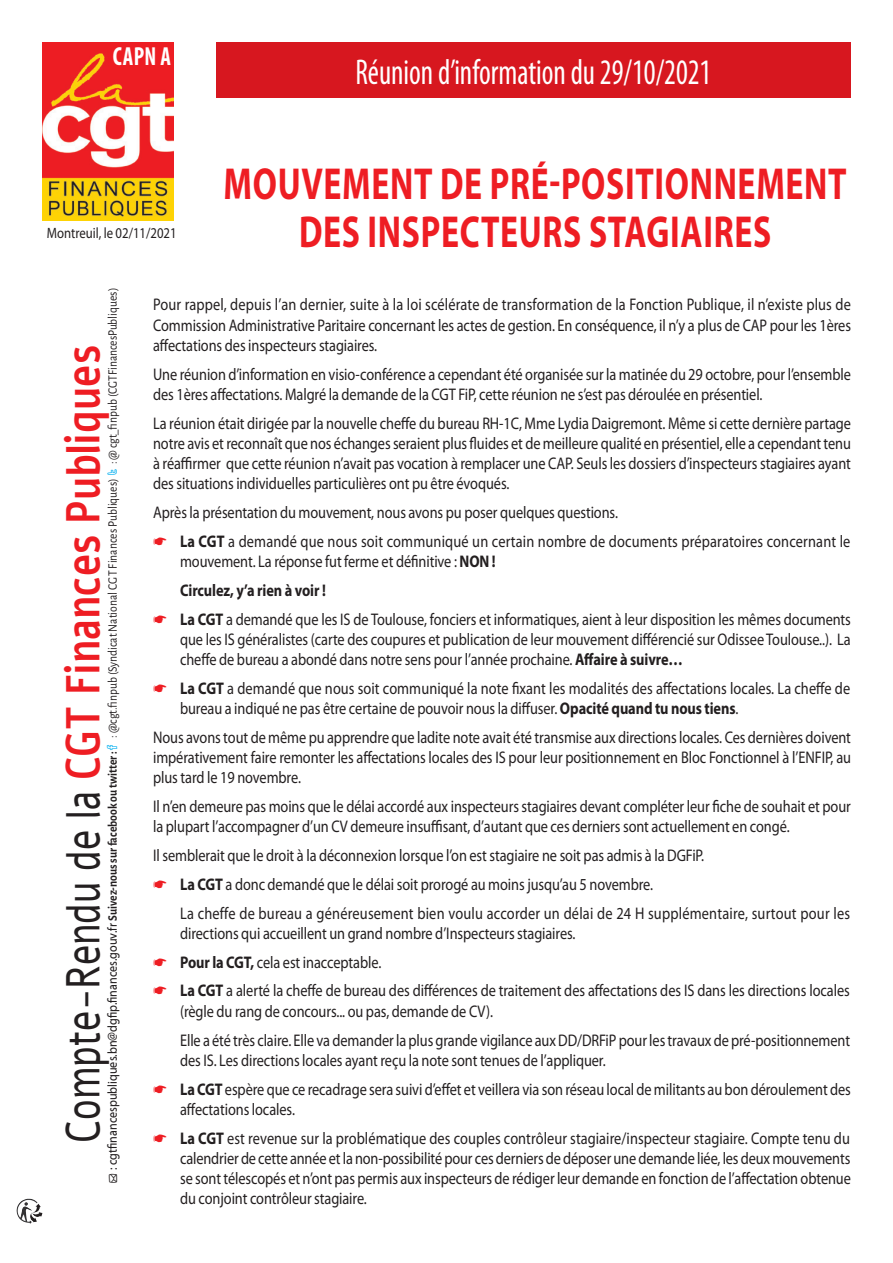
<style>
.page{position:relative;width:893px;height:1263px;background:#fff}
.page>*{position:absolute;margin:0;border:0;box-sizing:border-box;transform-origin:0 0}
.t1{font:700 47.25px "Alef";color:#ee1d23;scale:.8 1}
.t2{font:700 45px/48px "Myriad Pro";letter-spacing:.02em;color:#ee1d23;text-align:center;scale:.75 1}
.t3{font:condensed 36px "Myriad Pro";color:#fff;scale:.85 1}
.t4{font:700 condensed 26.25px "Myriad Pro";color:#fff;scale:.88 1}
.t5{font:16.8px/20.2px "Myriad Pro";letter-spacing:-.005em;color:#231f20;scale:.85 1}
.t6{font:15px "Myriad Pro";color:#231f20;scale:.85 1}
.t7{font:12.9px "Alegreya Sans";color:#231f20;scale:.9 1}
.s1{font-family:"Myriad Web Pro"}
.s2{font-weight:700}
.s3{font-weight:400;color:#231f20}
</style>
<div class="page">
<img style="left:43px;top:43px;width:131px;height:178px">
<img style="left:16px;top:1199px;width:26px;height:25px">
<div style="left:216px;top:43px;width:634px;height:55px;background:#d7171f"></div>
<h3 class="t4" style="left:113px;top:40px;width:68px">CAPN A</h3>
<p class="t6" style="left:47px;top:224px;width:154px">Montreuil, le 02/11/2021</p>
<h3 class="t3" style="left:355px;top:50px;width:420px">Réunion d’information du 29/10/2021</h3>
<h2 class="t2" style="left:224px;top:158px;width:802px">Mouvement de pré-positionn ement des Inspecteurs stag iaires</h2>
<p class="t7" style="left:104px;top:1183px;width:996px;rotate:-90deg">● <span class="s1">: cgtfinancespubliques.bn@dgfip.finances.gouv.fr</span> <span class="s2">Suivez-nous sur facebook ou twitter :</span> : @cgt.finpub (Syndicat National cgt finances publiques) : @ cgt_finpub (CGTFinancesPubliques)</p>
<h1 class="t1" style="left:52px;top:1142px;width:998px;rotate:-90deg"><span class="s3">compte-Rendu de la</span> cgt finances publiques</h1>
<p class="t5" style="left:153px;top:294px;width:823px;text-align:justify">Pour rappel, depuis l’an dernier, suite à la loi scélérate de transformation de la Fonction Publique, il n’existe plus de Commission Administrative Paritaire concernant les actes de gestion. En conséquence, il n’y a plus de CAP pour les 1ères affectations des inspecteurs stagiaires.</p>
<p class="t5" style="left:153px;top:364px;width:822px">Une réunion d’information en visio-conférence a cependant été organisée sur la matinée du 29 octobre, pour l’ensemble des 1ères affectations. Malgré la demande de la CGT FiP, cette réunion ne s’est pas déroulée en présentiel.</p>
<p class="t5" style="left:153px;top:413px;width:823px;text-align:justify">La réunion était dirigée par la nouvelle cheffe du bureau RH-1C, Mme Lydia Daigremont. Même si cette dernière partage notre avis et reconnaît que nos échanges seraient plus fluides et de meilleure qualité en présentiel, elle a cependant tenu à réaffirmer que cette réunion n’avait pas vocation à remplacer une CAP. Seuls les dossiers d’inspecteurs stagiaires ayant des situations individuelles particulières ont pu être évoqués.</p>
<p class="t5" style="left:180px;top:498px;width:790px;line-height:28.8px;text-indent:-27px">Après la présentation du mouvement, nous avons pu poser quelques questions.<br><span class="s2">La CGT</span> a demandé que nous soit communiqué un certain nombre de documents préparatoires concernant le</p>
<p class="t5" style="left:180px;top:547px;width:791px;line-height:28.8px">mouvement. La réponse fut ferme et définitive : <span class="s2">NON !<br>Circulez, y’a rien à voir !<br>La CGT</span> a demandé que les IS de Toulouse, fonciers et informatiques, aient à leur disposition les mêmes documents</p>
<p class="t5" style="left:180px;top:629px;width:791px">que les IS généralistes (carte des coupures et publication de leur mouvement différencié sur Odissee Toulouse..). La cheffe de bureau a abondé dans notre sens pour l’année prochaine. <span class="s2">Affaire à suivre…</span></p>
<p class="t5" style="left:180px;top:678px;width:790px"><span class="s2">La CGT</span> a demandé que nous soit communiqué la note fixant les modalités des affectations locales. La cheffe de bureau a indiqué ne pas être certaine de pouvoir nous la diffuser. <span class="s2">Opacité quand tu nous tiens</span>.</p>
<p class="t5" style="left:153px;top:727px;width:823px;text-align:justify">Nous avons tout de même pu apprendre que ladite note avait été transmise aux directions locales. Ces dernières doivent impérativement faire remonter les affectations locales des IS pour leur positionnement en Bloc Fonctionnel à l’ENFIP, au plus tard le 19 novembre.</p>
<p class="t5" style="left:153px;top:796px;width:822px">Il n’en demeure pas moins que le délai accordé aux inspecteurs stagiaires devant compléter leur fiche de souhait et pour la plupart l’accompagner d’un CV demeure insuffisant, d’autant que ces derniers sont actuellement en congé.</p>
<p class="t5" style="left:180px;top:841px;width:790px;line-height:28.8px;text-indent:-27px">Il semblerait que le droit à la déconnexion lorsque l’on est stagiaire ne soit pas admis à la DGFiP.<br><span class="s2">La CGT</span> a donc demandé que le délai soit prorogé au moins jusqu’au 5 novembre.<br>La cheffe de bureau a généreusement bien voulu accorder un délai de 24 H supplémentaire, surtout pour les</p>
<p class="t5" style="left:180px;top:919px;width:789px;line-height:28.8px">directions qui accueillent un grand nombre d’Inspecteurs stagiaires.<br><span class="s2">Pour la CGT,</span> cela est inacceptable.<br><span class="s2">La CGT</span> a alerté la cheffe de bureau des différences de traitement des affectations des IS dans les directions locales</p>
<p class="t5" style="left:180px;top:996px;width:790px;line-height:28.8px">(règle du rang de concours... ou pas, demande de CV).<br>Elle a été très claire. Elle va demander la plus grande vigilance aux DD/DRFiP pour les travaux de pré-positionnement</p>
<p class="t5" style="left:180px;top:1045px;width:791px;line-height:28.8px">des IS. Les directions locales ayant reçu la note sont tenues de l’appliquer.<br><span class="s2">La CGT</span> espère que ce recadrage sera suivi d’effet et veillera via son réseau local de militants au bon déroulement des</p>
<p class="t5" style="left:180px;top:1094px;width:790px;line-height:28.8px">affectations locales.<br><span class="s2">La CGT</span> est revenue sur la problématique des couples contrôleur stagiaire/inspecteur stagiaire. Compte tenu du</p>
<p class="t5" style="left:180px;top:1148px;width:791px;text-align:justify">calendrier de cette année et la non-possibilité pour ces derniers de déposer une demande liée, les deux mouvements se sont télescopés et n’ont pas permis aux inspecteurs de rédiger leur demande en fonction de l’affectation obtenue du conjoint contrôleur stagiaire.</p>
</div>
